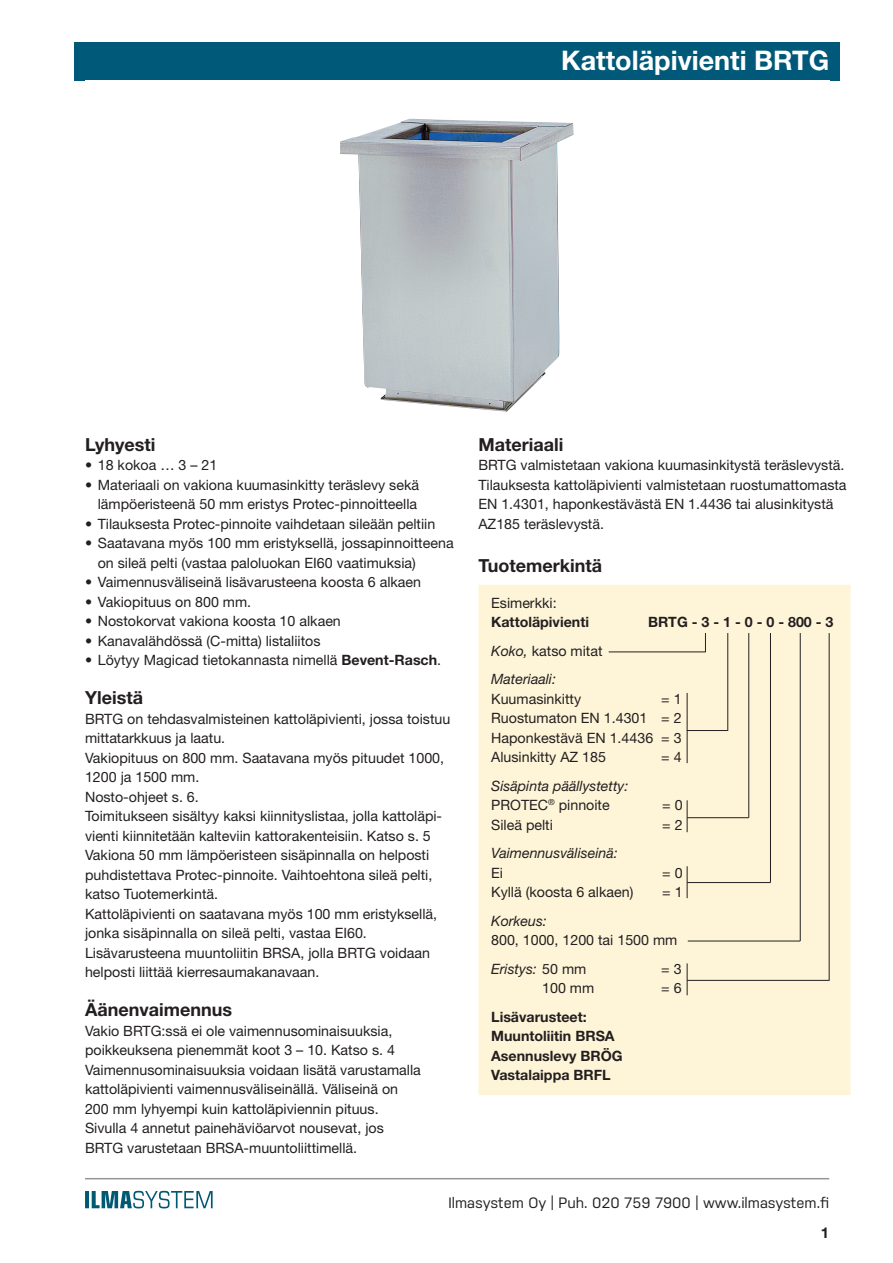
<style>
.page{position:relative;width:893px;height:1263px;background:#fff}
.page>*{position:absolute;margin:0;border:0;box-sizing:border-box;transform-origin:0 0}
.t1{font:700 27px "Helvetica Neue LT Std";color:#fff}
.t2{font:700 18px "Helvetica Neue LT Std";color:#231f20}
.t3{font:15px "Nudista";color:#231f20}
.t4{font:700 15px "Helvetica Neue LT Std";color:#231f20}
.t5{font:14.25px/19.5px "Helvetica Neue LT Std";color:#231f20}
.t6{font:700 14.25px/19.5px "Helvetica Neue LT Std";color:#231f20}
.t7{font:italic 14.25px/28.5px "Helvetica Neue LT Std";color:#231f20}
.s1{font-weight:700}
.s2{font-style:normal}
.s3{font-style:italic}
</style>
<div class="page">
<div style="left:74px;top:43px;width:766px;height:38px;background:#005978"></div>
<hr style="left:85px;top:1178px;width:744px;height:1px;background:#939598">
<svg style="left:85px;top:1191px;width:128px;height:17px"></svg>
<img style="left:340px;top:119px;width:234px;height:293px">
<div style="left:478px;top:585px;width:372px;height:510px;background:#fef5d8"></div>
<svg style="left:705px;top:633px;width:1px;height:19px"></svg>
<hr style="left:800px;top:633px;width:1px;height:308px;background:#231f20">
<hr style="left:829px;top:633px;width:1px;height:347px;background:#231f20">
<hr style="left:609px;top:651px;width:96px;height:1px;background:#231f20">
<hr style="left:688px;top:941px;width:112px;height:1px;background:#231f20">
<hr style="left:687px;top:980px;width:142px;height:1px;background:#231f20">
<hr style="left:727px;top:633px;width:1px;height:98px;background:#231f20">
<hr style="left:748px;top:633px;width:1px;height:185px;background:#231f20">
<hr style="left:687px;top:730px;width:41px;height:1px;background:#231f20">
<hr style="left:687px;top:817px;width:62px;height:1px;background:#231f20">
<hr style="left:687px;top:693px;width:1px;height:70px;background:#231f20">
<hr style="left:687px;top:800px;width:1px;height:32px;background:#231f20">
<hr style="left:687px;top:866px;width:1px;height:32px;background:#231f20">
<hr style="left:687px;top:882px;width:83px;height:1px;background:#231f20">
<hr style="left:770px;top:633px;width:1px;height:249px;background:#231f20">
<hr style="left:687px;top:963px;width:1px;height:32px;background:#231f20">
<h1 class="t1" style="left:561px;top:44px;width:269px">Kattoläpivienti BRTG</h1>
<p class="t2" style="left:85px;top:433px;width:72px">Lyhyesti</p>
<p class="t5" style="left:85px;top:455px;width:134px">• 18 kokoa … 3 – 21</p>
<p class="t5" style="left:85px;top:475px;width:335px;text-align:right">• Materiaali on vakiona kuumasinkitty teräslevy sekä lämpöeristeenä 50 mm eristys Protec-pinnoitteella</p>
<p class="t5" style="left:85px;top:514px;width:352px">• Tilauksesta Protec-pinnoite vaihdetaan sileään peltiin</p>
<p class="t5" style="left:98px;top:533px;width:357px;text-indent:-13px">• Saatavana myös 100 mm eristyksellä, jossapinnoitteena on sileä pelti (vastaa paloluokan EI60 vaatimuksia)</p>
<p class="t5" style="left:85px;top:572px;width:338px">• Vaimennusväliseinä lisävarusteena koosta 6 alkaen</p>
<p class="t5" style="left:85px;top:592px;width:168px">• Vakiopituus on 800 mm.</p>
<p class="t5" style="left:85px;top:611px;width:257px">• Nostokorvat vakiona koosta 10 alkaen</p>
<p class="t5" style="left:85px;top:631px;width:237px">• Kanavalähdössä (C-mitta) listaliitos</p>
<p class="t5" style="left:85px;top:650px;width:358px">• Löytyy Magicad tietokannasta nimellä <span class="s1">Bevent-Rasch</span>.</p>
<p class="t2" style="left:85px;top:687px;width:59px">Yleistä</p>
<p class="t5" style="left:85px;top:709px;width:367px">BRTG on tehdasvalmisteinen kattoläpivienti, jossa toistuu mittatarkkuus ja laatu.<br>Vakiopituus on 800 mm. Saatavana myös pituudet 1000, 1200 ja 1500 mm.<br>Nosto-ohjeet s. 6.<br>Toimitukseen sisältyy kaksi kiinnityslistaa, jolla kattoläpi&shy;vienti kiinnitetään kalteviin kattorakenteisiin. Katso s. 5<br>Vakiona 50 mm lämpöeristeen sisäpinnalla on helposti puhdistettava Protec-pinnoite. Vaihtoehtona sileä pelti, katso Tuotemerkintä.<br>Kattoläpivienti on saatavana myös 100 mm eristyksellä, jonka sisäpinnalla on sileä pelti, vastaa EI60.<br>Lisävarusteena muuntoliitin BRSA, jolla BRTG voidaan helposti liittää kierresaumakanavaan.</p>
<p class="t2" style="left:85px;top:999px;width:149px">Äänenvaimennus</p>
<p class="t5" style="left:85px;top:1021px;width:337px">Vakio BRTG:ssä ei ole vaimennusominaisuuksia, poikkeuksena pienemmät koot 3 – 10. Katso s. 4<br>Vaimennusominaisuuksia voidaan lisätä varustamalla kattoläpivienti vaimennusväliseinällä. Väliseinä on 200 mm lyhyempi kuin kattoläpiviennin pituus.<br>Sivulla 4 annetut painehäviöarvot nousevat, jos BRTG varustetaan BRSA-muuntoliittimellä.</p>
<p class="t2" style="left:478px;top:433px;width:86px">Materiaali</p>
<p class="t5" style="left:478px;top:455px;width:370px">BRTG valmistetaan vakiona kuumasinkitystä teräslevystä.<br>Tilauksesta kattoläpivienti valmistetaan ruostumattomasta EN 1.4301, haponkestävästä EN 1.4436 tai alusinkitystä AZ185 teräslevystä.</p>
<p class="t2" style="left:478px;top:554px;width:125px">Tuotemerkintä</p>
<p class="t5" style="left:491px;top:593px;width:67px">Esimerkki:</p>
<p class="t6" style="left:491px;top:612px;width:99px">Kattoläpivienti</p>
<p class="t6" style="left:648px;top:612px;width:187px">BRTG - 3 - 1 - 0 - 0 - 800 - 3</p>
<p class="t7" style="left:491px;top:636px;width:113px">Koko, <span class="s2">katso mitat<br></span>Materiaali:</p>
<p class="t5" style="left:491px;top:689px;width:92px">Kuumasinkitty</p>
<p class="t5" style="left:491px;top:689px;width:192px;text-align:justify;text-indent:170px">= 1<br>Ruostumaton EN 1.4301 = 2<br>Haponkestävä EN 1.4436 = 3<br>Alusinkitty AZ 185</p>
<p class="t5" style="left:661px;top:747px;width:22px">= 4</p>
<p class="t7" style="left:491px;top:776px;width:139px;line-height:19.5px">Sisäpinta päällystetty:<br><span class="s2">PROTEC</span><sup>®</sup> <span class="s2">pinnoite</span></p>
<p class="t5" style="left:662px;top:795px;width:22px">= 0</p>
<p class="t5" style="left:491px;top:815px;width:63px">Sileä pelti</p>
<p class="t5" style="left:662px;top:815px;width:22px">= 2</p>
<p class="t7" style="left:491px;top:839px;width:128px">Vaimennusväliseinä:</p>
<p class="t5" style="left:491px;top:863px;width:13px">Ei</p>
<p class="t5" style="left:662px;top:863px;width:22px">= 0</p>
<p class="t5" style="left:491px;top:882px;width:144px">Kyllä (koosta 6 alkaen)</p>
<p class="t5" style="left:662px;top:882px;width:22px">= 1</p>
<p class="t7" style="left:491px;top:906px;width:57px">Korkeus:</p>
<p class="t5" style="left:491px;top:926px;width:188px;line-height:28.5px">800, 1000, 1200 tai 1500 mm<br><span class="s3">Eristys:</span> 50 mm</p>
<p class="t5" style="left:661px;top:959px;width:22px">= 3</p>
<p class="t5" style="left:542px;top:978px;width:54px">100 mm</p>
<p class="t5" style="left:661px;top:978px;width:22px">= 6</p>
<p class="t6" style="left:491px;top:1006px;width:133px">Lisävarusteet:<br>Muuntoliitin BRSA<br>Asennuslevy BRÖG<br>Vastalaippa BRFL</p>
<p class="t3" style="left:449px;top:1194px;width:382px">Ilmasystem Oy | Puh. 020 759 7900 | www.ilmasystem.fi</p>
<p class="t4" style="left:821px;top:1223px;width:10px">1</p>
</div>
